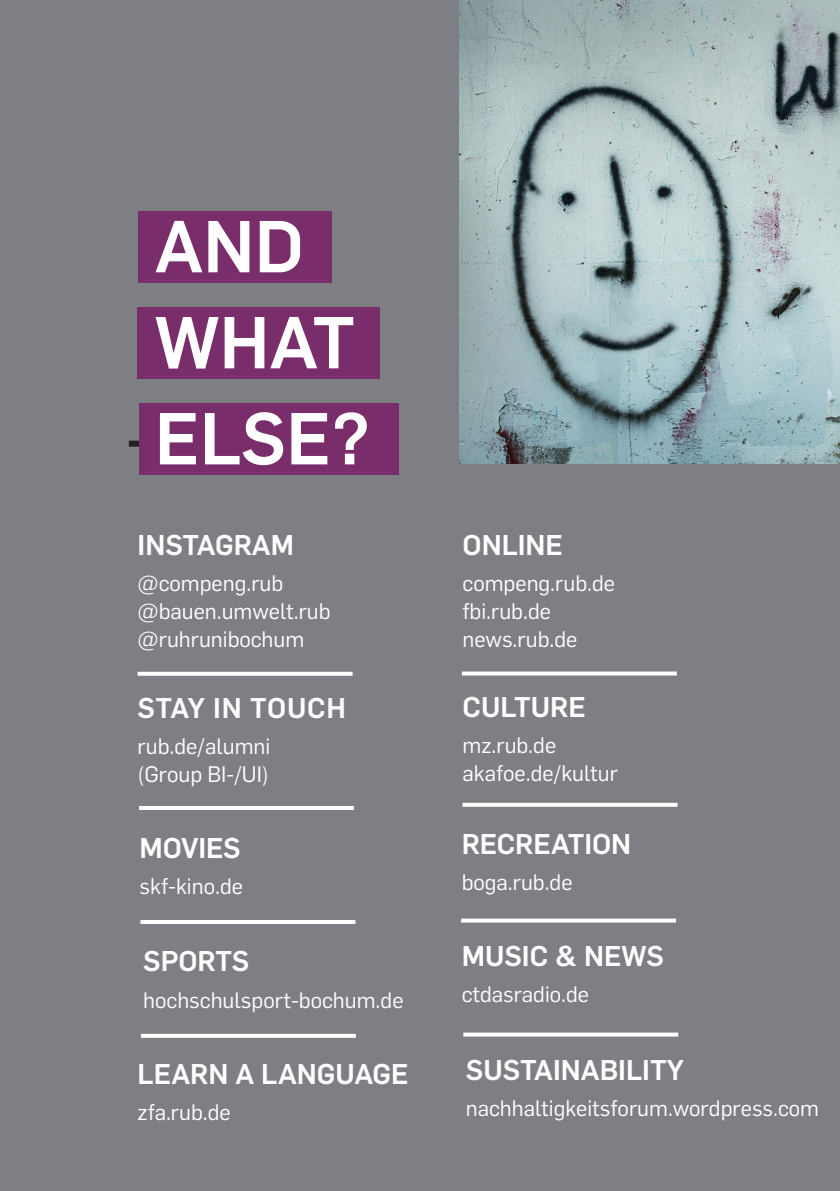
<style>
.page{position:relative;width:840px;height:1191px;background:#fff}
.page>*{position:absolute;margin:0;border:0;box-sizing:border-box;transform-origin:0 0}
.t1{font:700 72px "Rub Flama";color:#fff}
.t2{font:700 28px "Rub Flama";color:#fff}
.t3{font:700 28px "Rub Flama";letter-spacing:.02em;color:#fff}
.t4{font:22px "Rub Flama";color:#fff}
</style>
<div class="page">
<div style="left:0;top:0;width:839px;height:1191px;background:#7e7f84"></div>
<div style="left:129px;top:441px;width:163px;height:6px;background:#231f20"></div>
<div style="left:137px;top:211px;width:194px;height:72px;background:#792e6b"></div>
<div style="left:137px;top:307px;width:243px;height:72px;background:#792e6b"></div>
<div style="left:139px;top:402px;width:259px;height:72px;background:#792e6b"></div>
<svg style="left:137px;top:672px;width:215px;height:4px"></svg>
<svg style="left:462px;top:671px;width:214px;height:4px"></svg>
<hr style="left:139px;top:806px;width:215px;height:4px;background:#fff">
<svg style="left:462px;top:803px;width:215px;height:4px"></svg>
<hr style="left:140px;top:920px;width:215px;height:4px;background:#fff">
<svg style="left:461px;top:918px;width:214px;height:4px"></svg>
<svg style="left:141px;top:1033px;width:215px;height:4px"></svg>
<svg style="left:463px;top:1032px;width:215px;height:4px"></svg>
<img style="left:459px;top:0;width:380px;height:463px">
<p class="t1" style="left:155px;top:195px;width:151px">AND</p>
<p class="t1" style="left:155px;top:291px;width:202px">WHAT</p>
<p class="t1" style="left:155px;top:387px;width:216px">ELSE?</p>
<p class="t2" style="left:137px;top:525px;width:158px">INSTAGRAM</p>
<p class="t4" style="left:137px;top:568px;width:147px">@compeng.rub</p>
<p class="t4" style="left:137px;top:596px;width:194px">@bauen.umwelt.rub</p>
<p class="t4" style="left:137px;top:624px;width:168px">@ruhrunibochum</p>
<p class="t3" style="left:137px;top:688px;width:210px">STAY IN TOUCH</p>
<p class="t4" style="left:137px;top:731px;width:134px">rub.de/alumni</p>
<p class="t4" style="left:137px;top:759px;width:133px">(Group BI-/UI)</p>
<p class="t2" style="left:139px;top:827px;width:103px">MOVIES</p>
<p class="t4" style="left:139px;top:871px;width:105px">skf-kino.de</p>
<p class="t2" style="left:143px;top:941px;width:108px">SPORTS</p>
<p class="t4" style="left:143px;top:984px;width:261px">hochschulsport-bochum.de</p>
<p class="t2" style="left:137px;top:1053px;width:272px">LEARN A LANGUAGE</p>
<p class="t4" style="left:137px;top:1097px;width:95px">zfa.rub.de</p>
<p class="t2" style="left:462px;top:525px;width:102px">ONLINE</p>
<p class="t4" style="left:462px;top:568px;width:154px">compeng.rub.de</p>
<p class="t4" style="left:462px;top:596px;width:90px">fbi.rub.de</p>
<p class="t4" style="left:462px;top:624px;width:116px">news.rub.de</p>
<p class="t2" style="left:462px;top:686px;width:125px">CULTURE</p>
<p class="t4" style="left:462px;top:730px;width:95px">mz.rub.de</p>
<p class="t4" style="left:462px;top:758px;width:157px">akafoe.de/kultur</p>
<p class="t2" style="left:461px;top:824px;width:171px">RECREATION</p>
<p class="t4" style="left:461px;top:867px;width:112px">boga.rub.de</p>
<p class="t2" style="left:461px;top:936px;width:204px">MUSIC &amp; NEWS</p>
<p class="t4" style="left:461px;top:979px;width:129px">ctdasradio.de</p>
<p class="t2" style="left:465px;top:1049px;width:219px">SUSTAINABILITY</p>
<p class="t4" style="left:465px;top:1092px;width:354px">nachhaltigkeitsforum.wordpress.com</p>
</div>
